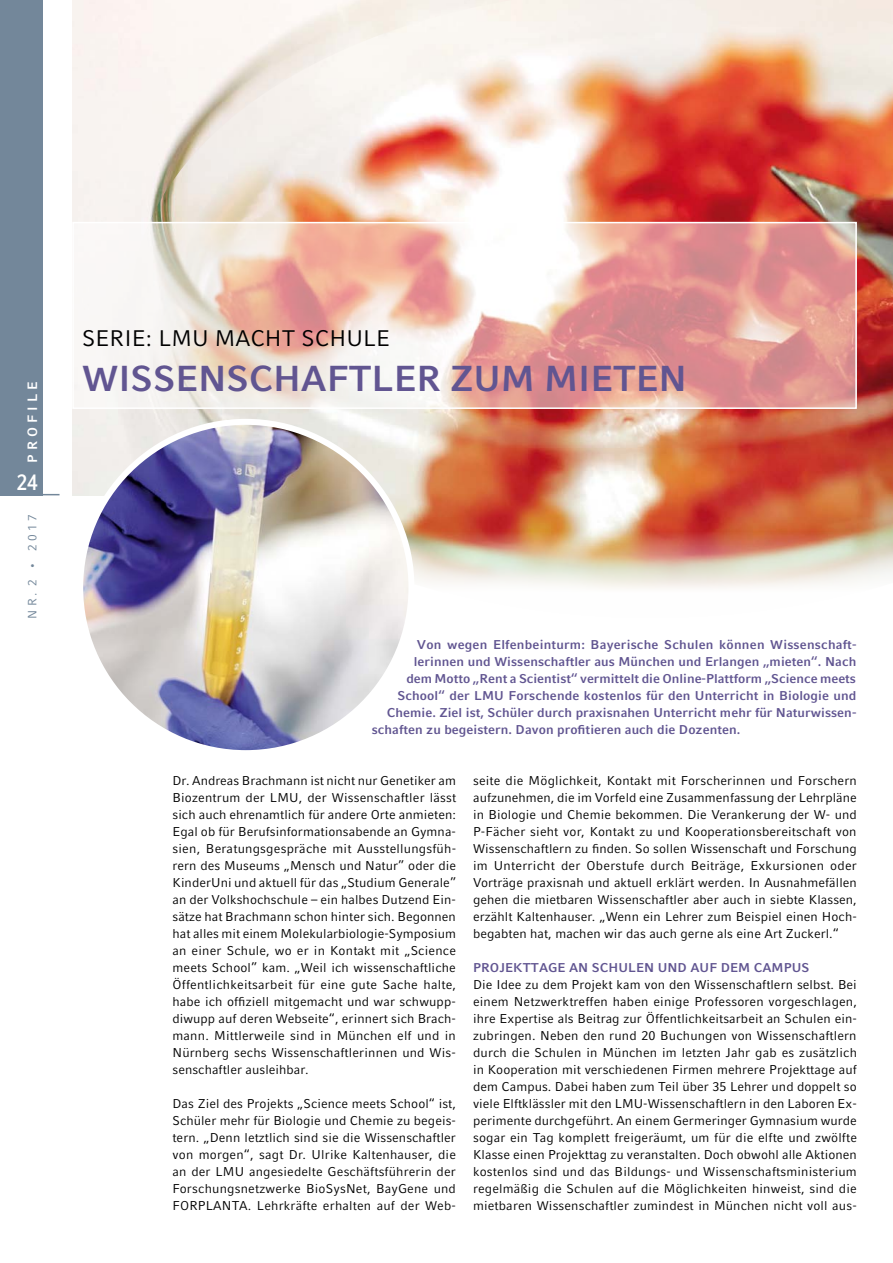
<style>
.page{position:relative;width:893px;height:1263px;background:#fff}
.page>*{position:absolute;margin:0;border:0;box-sizing:border-box;transform-origin:0 0}
.t1{font:700 36px "LMU Compatil Fact";color:#615591}
.t2{font:22.5px "LMU Compatil Fact";letter-spacing:.005em;color:#000}
.t3{font:700 22.5px "LMU Compatil Fact";color:#fff;scale:.8 1}
.t4{font:700 13.5px "LMU Compatil Fact";letter-spacing:.3em;color:#fff}
.t5{font:12.75px/17px "LMU Compatil Fact";letter-spacing:.005em;color:#000;text-align:justify}
.t6{font:700 12.75px "LMU Compatil Fact";letter-spacing:.005em;color:#615591}
.t7{font:12px "LMU Compatil Fact";letter-spacing:.3em;color:#73879a}
</style>
<div class="page">
<img style="left:132px;top:0;width:761px;height:589px">
<svg style="left:75px;top:225px;width:779px;height:181px"></svg>
<div style="left:72px;top:222px;width:785px;height:187px;border:2px solid #fff"></div>
<img style="left:81px;top:422px;width:330px;height:331px;border-radius:162px">
<div style="left:0;top:0;width:43px;height:495px;background:#73879a"></div>
<hr style="left:0;top:494px;width:60px;height:1px;background:#73879a">
<p class="t4" style="left:24px;top:463px;width:81px;rotate:-90deg">Profile</p>
<h2 class="t3" style="left:17px;top:469px;width:27px">24</h2>
<p class="t7" style="left:25px;top:619px;width:107px;rotate:-90deg">NR. 2 • 2017</p>
<h2 class="t2" style="left:82px;top:325px;width:93px">Serie: LMU</h2>
<h2 class="t2" style="left:215px;top:325px;width:177px">macht Schule</h2>
<h1 class="t1" style="left:82px;top:357px;width:290px">Wissenschaftle</h1>
<h1 class="t1" style="left:416px;top:357px;width:196px">r zum Miete</h1>
<h1 class="t1" style="left:658px;top:357px;width:30px">n</h1>
<p class="t6" style="left:417px;top:637px;width:441px">Von wegen Elfenbeinturm: Bayerische Schulen können Wissenschaft-</p>
<p class="t6" style="left:414px;top:654px;width:444px">lerinnen und Wissenschaftler aus München und Erlangen „mieten“. Nach</p>
<p class="t6" style="left:406px;top:671px;width:451px">dem Motto „Rent a Scientist“ vermittelt die Online-Plattform „Science meets</p>
<p class="t6" style="left:397px;top:688px;width:461px">School“ der LMU Forschende kostenlos für den Unterricht in Biologie und</p>
<p class="t6" style="left:387px;top:705px;width:471px">Chemie. Ziel ist, Schüler durch praxisnahen Unterricht mehr für Naturwissen-</p>
<p class="t6" style="left:372px;top:722px;width:370px">schaften zu begeistern. Davon profitieren auch die Dozenten.</p>
<p class="t5" style="left:172px;top:772px;width:285px">Dr. Andreas Brachmann ist nicht nur Genetiker am<br>Biozentrum der LMU</p>
<p class="t5" style="left:172px;top:789px;width:285px;text-indent:126px">, der Wissenschaftler lässt sich auch ehrenamtlich für andere Orte anmieten:<br>Egal ob für Berufsinformationsabende an Gymna&shy;sien, Beratungsgespräche mit Ausstellungsfüh&shy;rern des M useums „Mensch und Natur” oder die KinderU ni und aktuell für das „Studium Generale” an der Volkshochschule – ein halbes Dutzend Ein&shy;sätze hat Brachmann schon hinter sich. Begonnen hat alles mit einem Molekularbiologie-Symposium an einer Schule, wo er in Kontakt mit „Science meets School” kam. „Weil ich wissenschaftliche Öffentlichkeitsarbeit für eine gute Sache halte, habe ich offiziell mitgemacht und war schwupp&shy;diwupp auf deren Webseite“, erinnert sich Brach&shy;mann. M ittlerweile sind in M ünchen elf und in N ürnberg sechs Wissenschaftlerinnen und Wis&shy;senschaftler ausleihbar.</p>
<p class="t5" style="left:172px;top:1095px;width:285px">Das Ziel des Projekts „Science meets School“ ist, Schüler mehr für Biologie und Chemie zu begeis&shy;tern. „Denn letztlich sind sie die Wissenschaftler von morgen“, sagt Dr. U lrike Kaltenhauser, die an der LMU</p>
<p class="t5" style="left:172px;top:1163px;width:285px;text-indent:77px">angesiedelte Geschäftsführerin der Forschungsnetzwerke BioSysN et, BayGene und FORPLANTA</p>
<p class="t5" style="left:248px;top:1197px;width:208px">. Lehrkräfte erhalten auf der Web-</p>
<p class="t5" style="left:473px;top:772px;width:385px">seite die Möglichkeit, Kontakt mit Forscherinnen und Forschern aufzunehmen, die im Vorfeld eine Zusammenfassung der Lehrpläne in Biologie und Chemie bekommen. Die Verankerung der W- und P-Fächer sieht vor, Kontakt zu und Kooperationsbereitschaft von Wissenschaftlern zu finden. So sollen Wissenschaft und Forschung im U nterricht der Oberstufe durch Beiträge, Exkursionen oder Vorträge praxisnah und aktuell erklärt werden. I n Ausnahmefällen gehen die mietbaren Wissenschaftler aber auch in siebte Klassen, erzählt Kaltenhauser. „Wenn ein Lehrer zum Beispiel einen Hoch&shy;begabten hat, machen wir das auch gerne als eine Art Zuckerl.“</p>
<p class="t6" style="left:473px;top:960px;width:145px">Projekttage an Schule</p>
<p class="t6" style="left:644px;top:960px;width:138px">n und auf dem Campu</p>
<p class="t6" style="left:802px;top:960px;width:9px">s</p>
<p class="t5" style="left:473px;top:976px;width:385px">D ie I dee zu dem Projekt kam von den Wissenschaftlern selbst. Bei einem N etzwerktreffen haben einige Professoren vorgeschlagen, ihre Expertise als Beitrag zur Öffentlichkeitsarbeit an Schulen ein&shy;zubringen. Neben den rund 20 Buchungen von Wissenschaftlern durch die Schulen in M ünchen im letzten Jahr gab es zusätzlich in Kooperation mit verschiedenen Firmen mehrere Projekttage auf dem Campus. Dabei haben zum Teil über 35 Lehrer und doppelt so viele Elftklässler mit den LMU</p>
<p class="t5" style="left:473px;top:1095px;width:385px;text-indent:170px">-Wissenschaftlern in den Laboren Ex&shy;perimente durchgeführt. An einem Germeringer Gymnasium wurde sogar ein Tag komplett freigeräumt, um für die elfte und zwölfte Klasse einen Projekttag zu veranstalten. Doch obwohl alle Aktionen kostenlos sind und das Bildungs- und Wissenschaftsministerium regelmäßig die Schulen auf die Möglichkeiten hinweist, sind die mietbaren Wissenschaftler zumindest in M ünchen nicht voll aus-</p>
</div>
